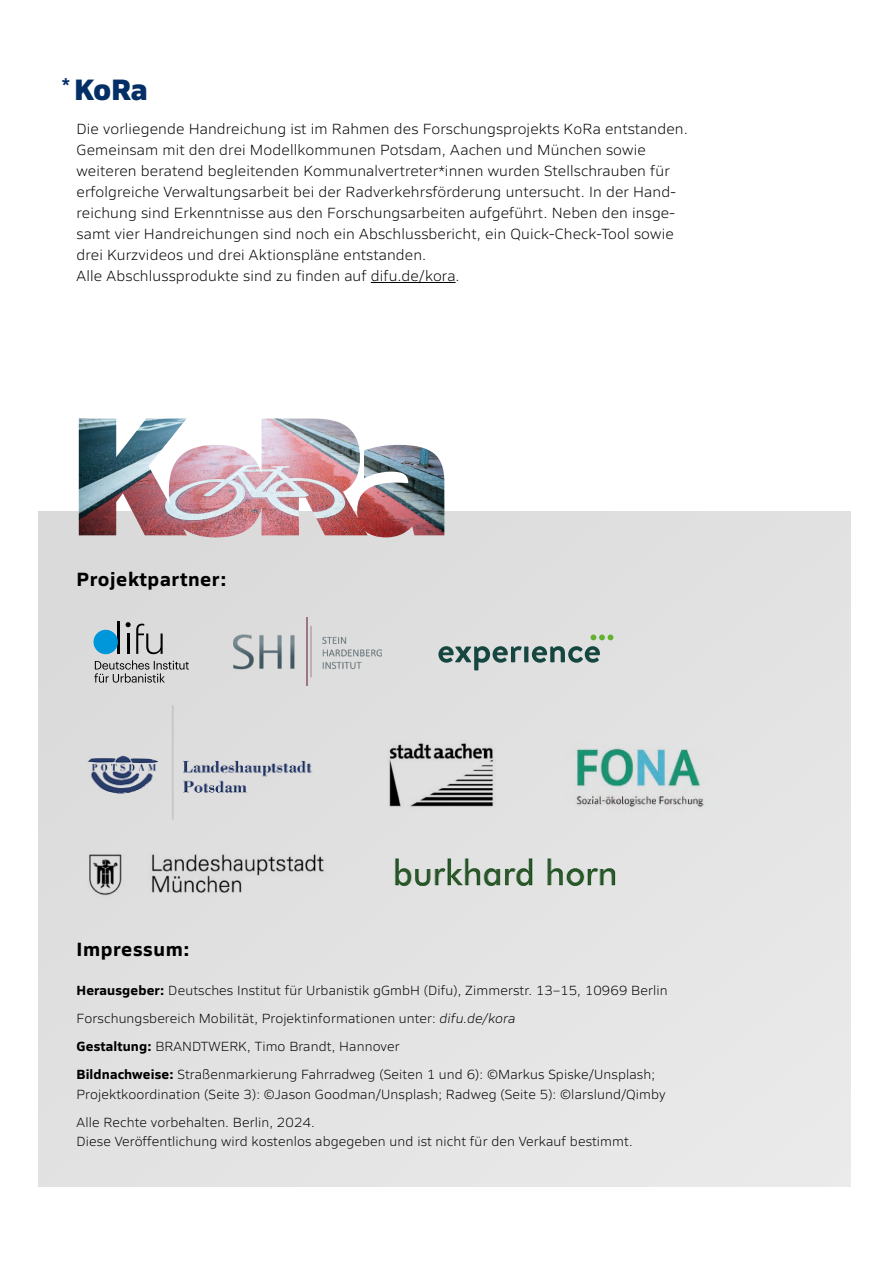
<style>
.page{position:relative;width:893px;height:1263px;background:#fff}
.page>*{position:absolute;margin:0;border:0;box-sizing:border-box;transform-origin:0 0}
.t1{font:800 30px "Siro";color:#042f66}
.t2{font:700 19.5px "Siro";letter-spacing:.03em;color:#000}
.t3{font:300 15px/21px "Siro";letter-spacing:.01em;color:#000}
.t4{font:300 13.5px/28px "Siro";letter-spacing:.01em;color:#000}
.s1{font-weight:700}
.s2{font-style:italic}
</style>
<div class="page">
<div style="left:38px;top:511px;width:812px;height:675px;background:#e2e2e2"></div>
<hr style="left:371px;top:282px;width:85px;height:1px;background:#000">
<img style="left:79px;top:419px;width:365px;height:118px">
<img style="left:389px;top:743px;width:105px;height:64px">
<img style="left:89px;top:854px;width:235px;height:42px">
<img style="left:394px;top:858px;width:222px;height:28px">
<img style="left:576px;top:748px;width:128px;height:59px">
<img style="left:87px;top:705px;width:226px;height:115px">
<hr style="left:118px;top:622px;width:2px;height:32px;background:#000">
<div style="left:94px;top:630px;width:24px;height:24px;background:#0097da;border-radius:50%"></div>
<svg style="left:126px;top:622px;width:37px;height:32px"></svg>
<svg style="left:94px;top:660px;width:95px;height:23px"></svg>
<img style="left:233px;top:618px;width:149px;height:68px">
<svg style="left:591px;top:634px;width:22px;height:6px"></svg>
<svg style="left:438px;top:646px;width:84px;height:24px"></svg>
<svg style="left:524px;top:646px;width:4px;height:16px"></svg>
<svg style="left:532px;top:646px;width:68px;height:17px"></svg>
<h1 class="t1" style="left:62px;top:66px;width:87px"><sup>*</sup> KoRa</h1>
<p class="t3" style="left:77px;top:117px;width:613px">Die vorliegende Handreichung ist im Rahmen des Forschungsprojekts KoRa entstanden.<br>Gemeinsam mit den drei Modellkommunen Potsdam, Aachen und München sowie weiteren beratend begleitenden Kommunalvertreter*innen wurden Stellschrauben für erfolgreiche Verwaltungsarbeit bei der Radverkehrsförderung untersucht. In der Hand&shy;reichung sind Erkenntnisse aus den Forschungsarbeiten aufgeführt. Neben den insge&shy;samt vier Handreichungen sind noch ein Abschlussbericht, ein Quick-Check-Tool sowie drei Kurzvideos und drei Aktionspläne entstanden.<br>Alle Abschlussprodukte sind zu finden auf difu.de/kora.</p>
<h2 class="t2" style="left:77px;top:564px;width:152px">Projektpartner:</h2>
<h2 class="t2" style="left:77px;top:934px;width:114px">Impressum:</h2>
<p class="t4" style="left:77px;top:975px;width:593px"><span class="s1">Herausgeber:</span> Deutsches Institut für Urbanistik gGmbH (Difu), Zimmerstr. 13–15, 10969 Berlin Forschungsbereich Mobilität, Projektinformationen unter: <span class="s2">difu.de/kora<br></span><span class="s1">Gestaltung:</span> BRANDTWERK, Timo Brandt, Hannover<br><span class="s1">Bildnachweise:</span> Straßenmarkierung Fahrradweg (Seiten 1 und 6): ©Markus Spiske/Unsplash;</p>
<p class="t4" style="left:77px;top:1079px;width:591px">Projektkoordination (Seite 3): ©Jason Goodman/Unsplash; Radweg (Seite 5): ©larslund/Qimby<br>Alle Rechte vorbehalten. Berlin, 2024.</p>
<p class="t4" style="left:77px;top:1126px;width:558px">Diese Veröffentlichung wird kostenlos abgegeben und ist nicht für den Verkauf bestimmt.</p>
</div>
